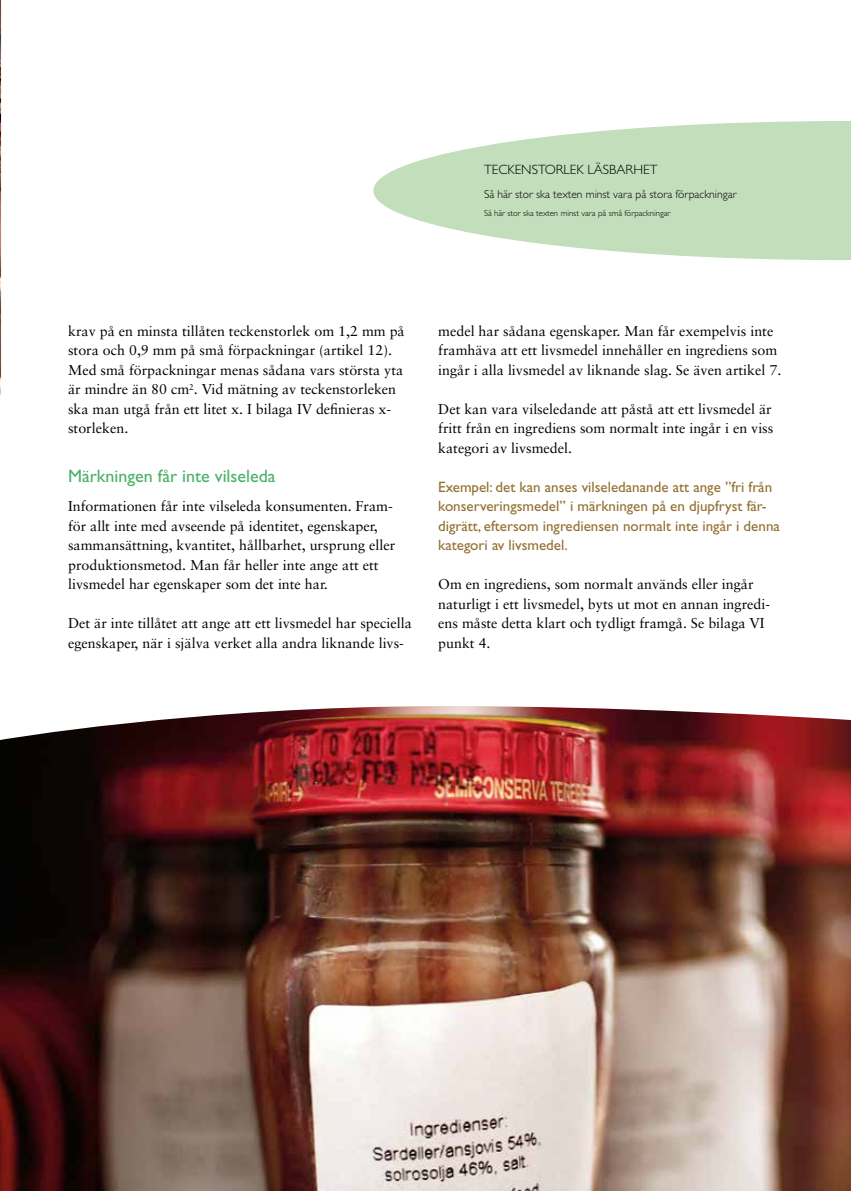
<style>
.page{position:relative;width:851px;height:1191px;background:#fff}
.page>*{position:absolute;margin:0;border:0;box-sizing:border-box;transform-origin:0 0}
.t1{font:18px "Gill Sans CE";color:#4bb166}
.t2{font:15px/19.5px "Gill Sans CE";color:#937031}
.t3{font:14.25px/19.5px "Sabon";color:#000}
.t4{font:300 13.5px "Gill Sans CE";color:#000}
.t5{font:300 11.55px "Gill Sans CE";color:#000}
.t6{font:300 8.7px "Gill Sans CE";color:#000}
</style>
<div class="page">
<img style="left:0;top:706px;width:850px;height:485px">
<svg style="left:373px;top:121px;width:477px;height:139px;fill:#c2deba"></svg>
<img style="left:0;top:0;width:1px;height:395px">
<p class="t4" style="left:484px;top:162px;width:175px">TECKENSTORLEK LÄSBARHET</p>
<p class="t5" style="left:484px;top:188px;width:254px">Så här stor ska texten minst vara på stora förpackningar</p>
<p class="t6" style="left:484px;top:208px;width:188px">Så här stor ska texten minst vara på små förpackningar</p>
<p class="t3" style="left:68px;top:321px;width:338px">krav på en minsta tillåten teckenstorlek om 1,2 mm på stora och 0,9 mm på små förpackningar (artikel 12).<br>Med små förpackningar menas sådana vars största yta är mindre än 80 cm<sup>2</sup>. Vid mätning av teckenstorleken ska man utgå från ett litet x. I bilaga IV definieras x&shy;storleken.</p>
<p class="t1" style="left:68px;top:466px;width:209px">Märkningen får inte vilseleda</p>
<p class="t3" style="left:68px;top:496px;width:328px">Informationen får inte vilseleda konsumenten. Fram&shy;för allt inte med avseende på identitet, egenskaper, sammansättning, kvantitet, hållbarhet, ursprung eller produktionsmetod. Man får heller inte ange att ett livsmedel har egenskaper som det inte har.</p>
<p class="t3" style="left:68px;top:613px;width:345px">Det är inte tillåtet att ange att ett livsmedel har speciella egenskaper, när i själva verket alla andra liknande livs-</p>
<p class="t3" style="left:438px;top:321px;width:344px">medel har sådana egenskaper. Man får exempelvis inte framhäva att ett livsmedel innehåller en ingrediens som ingår i alla livsmedel av liknande slag. Se även artikel 7.</p>
<p class="t3" style="left:438px;top:399px;width:336px;text-align:justify">Det kan vara vilseledande att påstå att ett livsmedel är fritt från en ingrediens som normalt inte ingår i en viss kategori av livsmedel.</p>
<p class="t2" style="left:438px;top:477px;width:343px">Exempel: det kan anses vilseledanande att ange ”fri från konserveringsmedel” i märkningen på en djupfryst fär&shy;digrätt, eftersom ingrediensen normalt inte ingår i denna kategori av livsmedel.</p>
<p class="t3" style="left:438px;top:574px;width:333px">Om en ingrediens, som normalt används eller ingår naturligt i ett livsmedel, byts ut mot en annan ingredi&shy;ens måste detta klart och tydligt framgå. Se bilaga VI punkt 4.</p>
</div>
